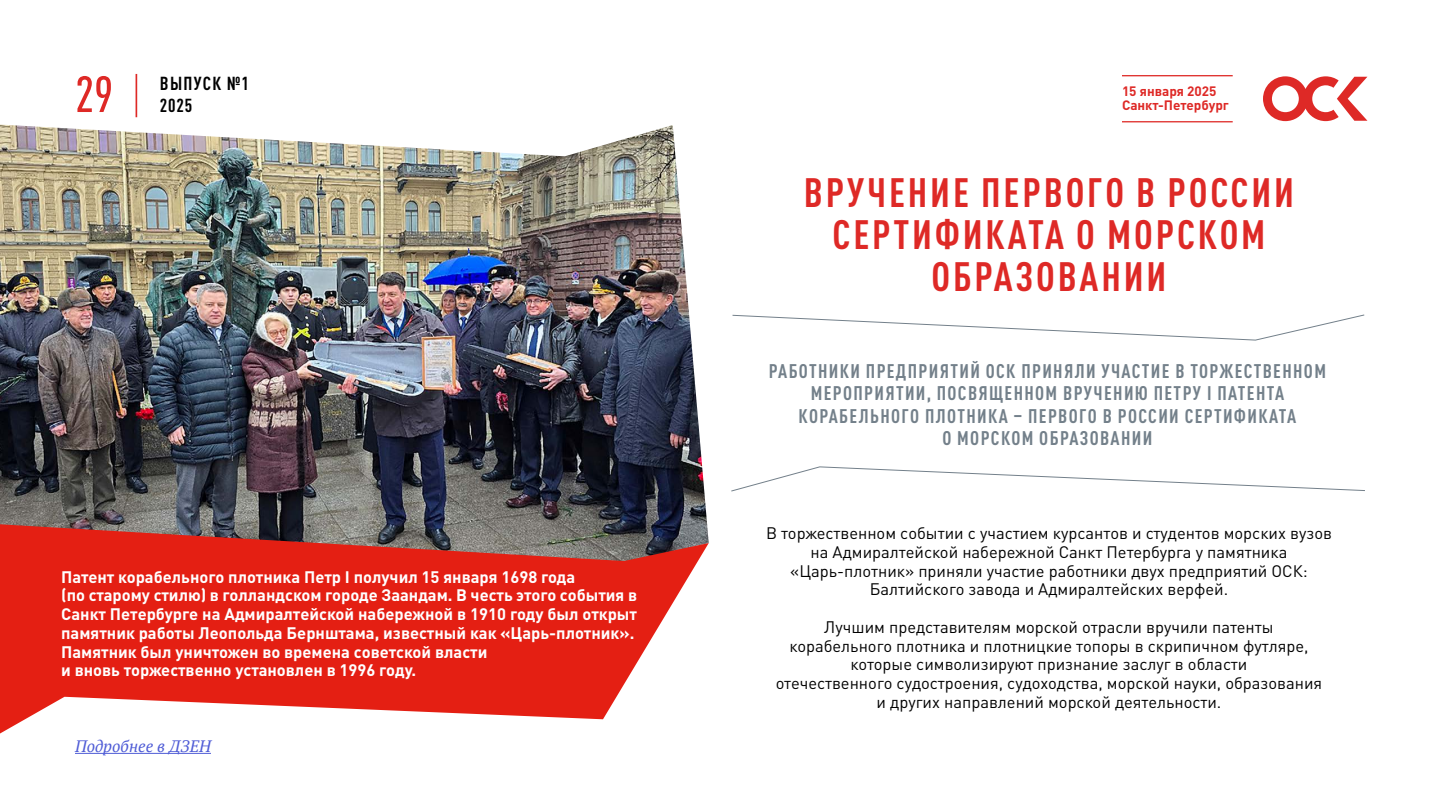
<style>
.page{position:relative;width:1440px;height:810px;background:#fff}
.page>*{position:absolute;margin:0;border:0;box-sizing:border-box;transform-origin:0 0}
.t1{font:500 condensed 50.1px "DIN Pro";color:#de2926}
.t2{font:700 condensed 40.5px/42px "DIN Pro";letter-spacing:.07em;color:#de2926;text-align:center}
.t3{font:700 condensed 19.5px/22.5px "DIN Pro";letter-spacing:.07em;color:#73808a;text-align:center}
.t4{font:700 condensed 18.6px "DIN Pro";letter-spacing:.065em;color:#000}
.t5{font:16.5px/18.8px "DIN Pro";color:#000;text-align:center}
.t6{font:700 16.5px/18.8px "DIN Pro";color:#fff}
.t7{font:italic 16.5px "PT Serif";color:#4f5cd6}
.t8{font:700 13.5px/13.5px "DIN Pro";color:#de2926}
</style>
<div class="page">
<img style="left:0;top:125px;width:707px;height:399px">
<svg style="left:0;top:524px;width:709px;height:210px;fill:#e41f13"></svg>
<svg style="left:1263px;top:76px;width:104px;height:45px"></svg>
<hr style="left:136px;top:74px;width:1px;height:43px;background:#de2926">
<hr style="left:1122px;top:121px;width:111px;height:1px;background:#de2926">
<hr style="left:1122px;top:75px;width:111px;height:1px;background:#de2926">
<svg style="left:732px;top:314px;width:633px;height:27px"></svg>
<svg style="left:731px;top:466px;width:634px;height:26px"></svg>
<hr style="left:75px;top:753px;width:136px;height:1px;background:#4f5cd6">
<h1 class="t1" style="left:75px;top:57px;width:40px">29</h1>
<p class="t4" style="left:160px;top:69px;width:91px">ВЫПУСК №1</p>
<p class="t4" style="left:160px;top:91px;width:34px">2025</p>
<p class="t6" style="left:61px;top:567px;width:577px">Патент корабельного плотника Петр I получил 15 января 1698 года<br>(по старому стилю) в голландском городе Заандам. В честь этого события в Санкт Петербурге на Адмиралтейской набережной в 1910 году был открыт памятник работы Леопольда Бернштама, известный как «Царь-плотник».<br>Памятник был уничтожен во времена советской власти<br>и вновь торжественно установлен в 1996 году.</p>
<p class="t7" style="left:75px;top:736px;width:137px">Подробнее в ДЗЕН</p>
<p class="t8" style="left:1122px;top:84px;width:108px">15 января 2025<br>Санкт-Петербург</p>
<h2 class="t2" style="left:804px;top:168px;width:492px">ВРУЧЕНИЕ ПЕРВОГО В РОССИИ<br>СЕРТИФИКАТА О МОРСКОМ<br>ОБРАЗОВАНИИ</h2>
<p class="t3" style="left:769px;top:358px;width:559px">РАБОТНИКИ ПРЕДПРИЯТИЙ ОСК ПРИНЯЛИ УЧАСТИЕ В ТОРЖЕСТВЕННОМ МЕРОПРИЯТИИ, ПОСВЯЩЕННОМ ВРУЧЕНИЮ ПЕТРУ I ПАТЕНТА КОРАБЕЛЬНОГО ПЛОТНИКА – ПЕРВОГО В РОССИИ СЕРТИФИКАТА<br>О МОРСКОМ ОБРАЗОВАНИИ</p>
<p class="t5" style="left:766px;top:523px;width:567px">В торжественном событии с участием курсантов и студентов морских вузов на Адмиралтейской набережной Санкт Петербурга у памятника «Царь-плотник» приняли участие работники двух предприятий ОСК:<br>Балтийского завода и Адмиралтейских верфей.</p>
<p class="t5" style="left:776px;top:617px;width:548px">Лучшим представителям морской отрасли вручили патенты корабельного плотника и плотницкие топоры в скрипичном футляре, которые символизируют признание заслуг в области<br>отечественного судостроения, судоходства, морской науки, образования и других направлений морской деятельности.</p>
</div>
